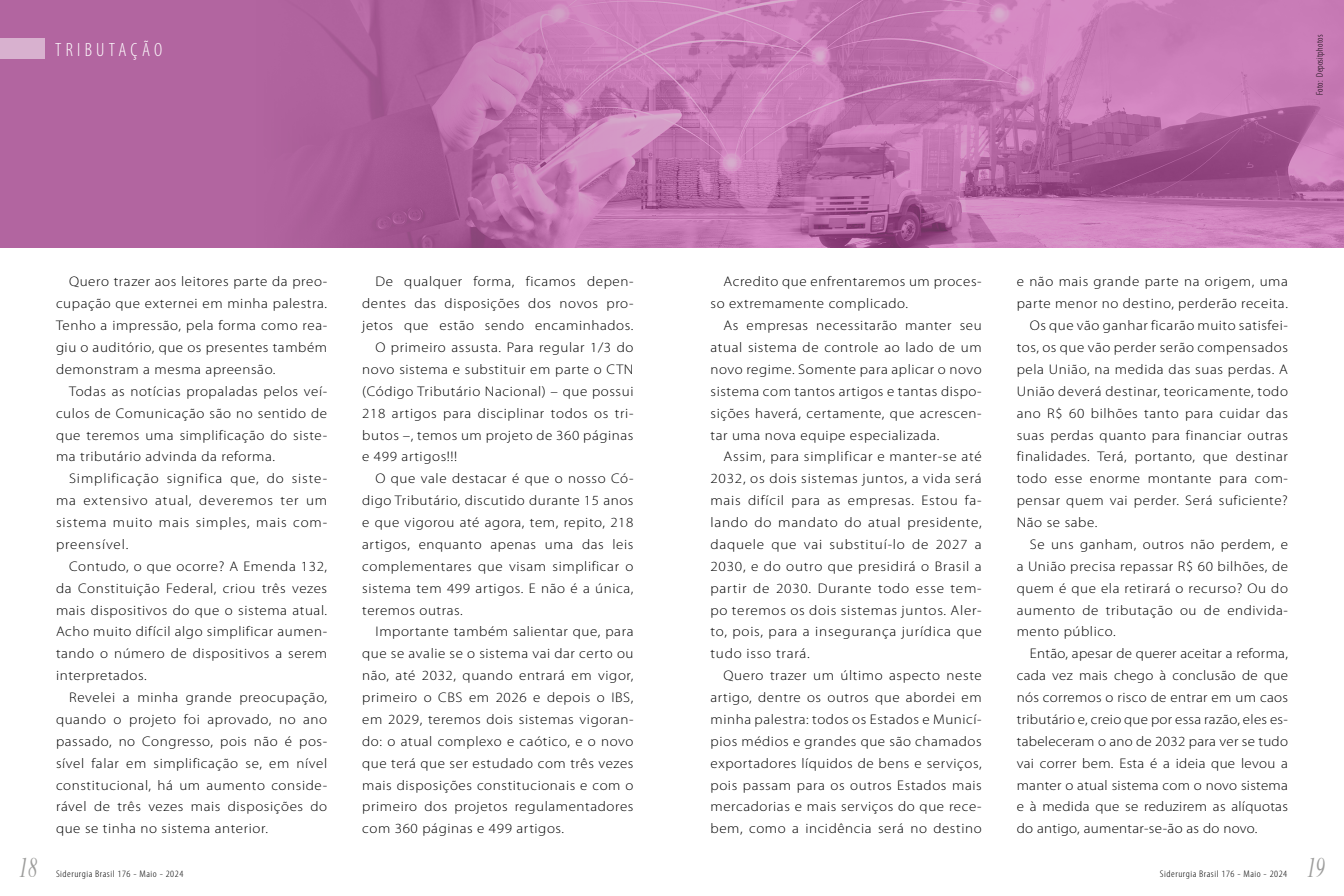
<style>
.page{position:relative;width:1344px;height:896px;background:#fff}
.page>*{position:absolute;margin:0;border:0;box-sizing:border-box;transform-origin:0 0}
.t1{font:italic 28px "Times";color:#9d9d9c;scale:.65 1}
.t2{font:300 condensed 19.25px "Myriad Pro";letter-spacing:.22em;color:#fff}
.t3{font:300 14px/21.9px "Myriad Pro";letter-spacing:.04em;color:#000;text-align:justify;scale:1.07 1}
.t4{font:300 14px/21.9px "Myriad Pro";letter-spacing:.04em;color:#000;text-align:justify;scale:1.08 1}
.t5{font:300 14px "Myriad Pro";letter-spacing:.02em;color:#000;scale:1.07 1}
.t6{font:300 condensed 9.62px "Myriad Pro";letter-spacing:.05em;color:#000;scale:1.15 1}
.t7{font:300 condensed 9.62px "Myriad Pro";letter-spacing:.025em;color:#000}
</style>
<div class="page">
<div style="left:0;top:0;width:1344px;height:248px;background:#b265a0"></div>
<div style="left:0;top:38px;width:45px;height:21px;background:#d8b1cf"></div>
<img style="left:320px;top:0;width:1024px;height:248px">
<h2 class="t2" style="left:55px;top:39px;width:108px">TRIBUTAÇÃO</h2>
<p class="t3" style="left:56px;top:271px;width:255px;text-indent:13px">Quero trazer aos leitores parte da preo&shy;cupação que externei em minha palestra.<br>Tenho a impressão, pela forma como rea&shy;giu o auditório, que os presentes também demonstram a mesma apreensão.</p>
<p class="t3" style="left:56px;top:380px;width:255px;text-indent:13px">Todas as notícias propaladas pelos veí&shy;culos de Comunicação são no sentido de que teremos uma simplificação do siste&shy;ma tributário advinda da reforma.</p>
<p class="t3" style="left:56px;top:468px;width:255px;text-indent:13px">Simplificação significa que, do siste&shy;ma extensivo atual, deveremos ter um sistema muito mais simples, mais com&shy;preensível.</p>
<p class="t3" style="left:56px;top:555px;width:255px;text-indent:13px">Contudo, o que ocorre? A Emenda 132, da Constituição Federal, criou três vezes mais dispositivos do que o sistema atual.<br>Acho muito difícil algo simplificar aumen&shy;tando o número de dispositivos a serem interpretados.</p>
<p class="t3" style="left:56px;top:687px;width:255px;text-indent:13px">Revelei a minha grande preocupação, quando o projeto foi aprovado, no ano passado, no Congresso, pois não é pos&shy;sível falar em simplificação se, em nível constitucional, há um aumento conside&shy;rável de três vezes mais disposições do que se tinha no sistema anterior.</p>
<p class="t3" style="left:375px;top:271px;width:243px">De qualquer forma, ficamos depen-</p>
<p class="t3" style="left:362px;top:293px;width:255px">dentes das disposições dos novos pro-</p>
<p class="t3" style="left:362px;top:315px;width:255px">jetos que estão sendo encaminhados.</p>
<p class="t3" style="left:375px;top:337px;width:243px">O primeiro assusta. Para regular 1/3 do</p>
<p class="t3" style="left:362px;top:359px;width:255px">novo sistema e substituir em parte o CTN</p>
<p class="t3" style="left:362px;top:380px;width:255px">(Código Tributário Nacional) – que possui</p>
<p class="t3" style="left:362px;top:402px;width:255px">218 artigos para disciplinar todos os tri-</p>
<p class="t3" style="left:362px;top:424px;width:255px">butos –, temos um projeto de 360 páginas</p>
<p class="t3" style="left:362px;top:446px;width:90px">e 499 artigos!!!</p>
<p class="t3" style="left:375px;top:468px;width:243px">O que vale destacar é que o nosso Có-</p>
<p class="t3" style="left:362px;top:490px;width:255px">digo Tributário, discutido durante 15 anos</p>
<p class="t3" style="left:362px;top:512px;width:255px">e que vigorou até agora, tem, repito, 218</p>
<p class="t3" style="left:362px;top:534px;width:255px">artigos, enquanto apenas uma das leis</p>
<p class="t3" style="left:362px;top:555px;width:255px">complementares que visam simplificar o</p>
<p class="t3" style="left:362px;top:577px;width:255px">sistema tem 499 artigos. E não é a única,</p>
<p class="t3" style="left:362px;top:599px;width:96px">teremos outras.</p>
<p class="t3" style="left:375px;top:621px;width:243px">Importante também salientar que, para</p>
<p class="t3" style="left:362px;top:643px;width:255px">que se avalie se o sistema vai dar certo ou</p>
<p class="t3" style="left:362px;top:665px;width:255px">não, até 2032, quando entrará em vigor,</p>
<p class="t3" style="left:362px;top:687px;width:255px">primeiro o CBS em 2026 e depois o IBS,</p>
<p class="t3" style="left:362px;top:708px;width:255px">em 2029, teremos dois sistemas vigoran-</p>
<p class="t3" style="left:362px;top:730px;width:255px">do: o atual complexo e caótico, e o novo</p>
<p class="t3" style="left:362px;top:752px;width:255px">que terá que ser estudado com três vezes</p>
<p class="t3" style="left:362px;top:774px;width:255px">mais disposições constitucionais e com o</p>
<p class="t3" style="left:362px;top:796px;width:255px">primeiro dos projetos regulamentadores</p>
<p class="t3" style="left:362px;top:818px;width:190px">com 360 páginas e 499 artigos.</p>
<p class="t7" style="left:1315px;top:95px;width:61px;rotate:-90deg">Foto: Depositphotos</p>
<p class="t3" style="left:710px;top:271px;width:255px;text-indent:13px">Acredito que enfrentaremos um proces&shy;so extremamente complicado.</p>
<p class="t3" style="left:710px;top:315px;width:255px;text-indent:13px">As empresas necessitarão manter seu atual sistema de controle ao lado de um novo regime. Somente para aplicar o novo sistema com tantos artigos e tantas dispo&shy;sições haverá, certamente, que acrescen&shy;tar uma nova equipe especializada.</p>
<p class="t4" style="left:710px;top:446px;width:253px;text-indent:13px">Assim, para simplificar e manter-se até 2032, os dois sistemas juntos, a vida será mais difícil para as empresas. Estou fa&shy;lando do mandato do atual presidente, daquele que vai substituí-lo de 2027 a 2030, e do outro que presidirá o Brasil a partir de 2030. Durante todo esse tem&shy;po teremos os dois sistemas juntos. Aler&shy;to, pois, para a insegurança jurídica que tudo isso trará.</p>
<p class="t3" style="left:710px;top:665px;width:255px;text-indent:13px">Quero trazer um último aspecto neste artigo, dentre os outros que abordei em minha palestra: todos os Estados e Municí&shy;pios médios e grandes que são chamados exportadores líquidos de bens e serviços, pois passam para os outros Estados mais mercadorias e mais serviços do que rece&shy;bem, como a incidência será no destino</p>
<p class="t3" style="left:1017px;top:271px;width:255px">e não mais grande parte na origem, uma</p>
<p class="t3" style="left:1017px;top:293px;width:255px">parte menor no destino, perderão receita.</p>
<p class="t3" style="left:1030px;top:315px;width:243px">Os que vão ganhar ficarão muito satisfei-</p>
<p class="t3" style="left:1017px;top:337px;width:255px">tos, os que vão perder serão compensados</p>
<p class="t3" style="left:1017px;top:359px;width:255px">pela União, na medida das suas perdas. A</p>
<p class="t3" style="left:1017px;top:380px;width:255px">União deverá destinar, teoricamente, todo</p>
<p class="t3" style="left:1017px;top:402px;width:255px">ano R$ 60 bilhões tanto para cuidar das</p>
<p class="t3" style="left:1017px;top:424px;width:255px">suas perdas quanto para financiar outras</p>
<p class="t3" style="left:1017px;top:446px;width:255px">finalidades. Terá, portanto, que destinar</p>
<p class="t3" style="left:1017px;top:468px;width:255px">todo esse enorme montante para com-</p>
<p class="t3" style="left:1017px;top:490px;width:255px">pensar quem vai perder. Será suficiente?</p>
<p class="t3" style="left:1017px;top:512px;width:77px">Não se sabe.</p>
<p class="t3" style="left:1030px;top:534px;width:243px">Se uns ganham, outros não perdem, e</p>
<p class="t3" style="left:1017px;top:555px;width:255px">a União precisa repassar R$ 60 bilhões, de</p>
<p class="t3" style="left:1017px;top:577px;width:255px">quem é que ela retirará o recurso? Ou do</p>
<p class="t3" style="left:1017px;top:599px;width:255px">aumento de tributação ou de endivida-</p>
<p class="t3" style="left:1017px;top:621px;width:94px">mento público.</p>
<p class="t5" style="left:1030px;top:646px;width:243px">Então, apesar de querer aceitar a reforma,</p>
<p class="t5" style="left:1017px;top:668px;width:255px">cada vez mais chego à conclusão de que</p>
<p class="t5" style="left:1017px;top:690px;width:255px">nós corremos o risco de entrar em um caos</p>
<p class="t5" style="left:1017px;top:712px;width:255px">tributário e, creio que por essa razão, eles es-</p>
<p class="t5" style="left:1017px;top:733px;width:255px">tabeleceram o ano de 2032 para ver se tudo</p>
<p class="t5" style="left:1017px;top:755px;width:255px">vai correr bem. Esta é a ideia que levou a</p>
<p class="t5" style="left:1017px;top:777px;width:255px">manter o atual sistema com o novo sistema</p>
<p class="t5" style="left:1017px;top:799px;width:255px">e à medida que se reduzirem as alíquotas</p>
<p class="t5" style="left:1017px;top:821px;width:226px">do antigo, aumentar-se-ão as do novo.</p>
<h1 class="t1" style="left:19px;top:844px;width:29px">18</h1>
<h1 class="t1" style="left:1307px;top:844px;width:30px">19</h1>
<p class="t6" style="left:56px;top:869px;width:112px">Siderurgia Brasil 176 - Maio - 2024</p>
<p class="t6" style="left:1160px;top:869px;width:112px">Siderurgia Brasil 176 - Maio - 2024</p>
</div>
